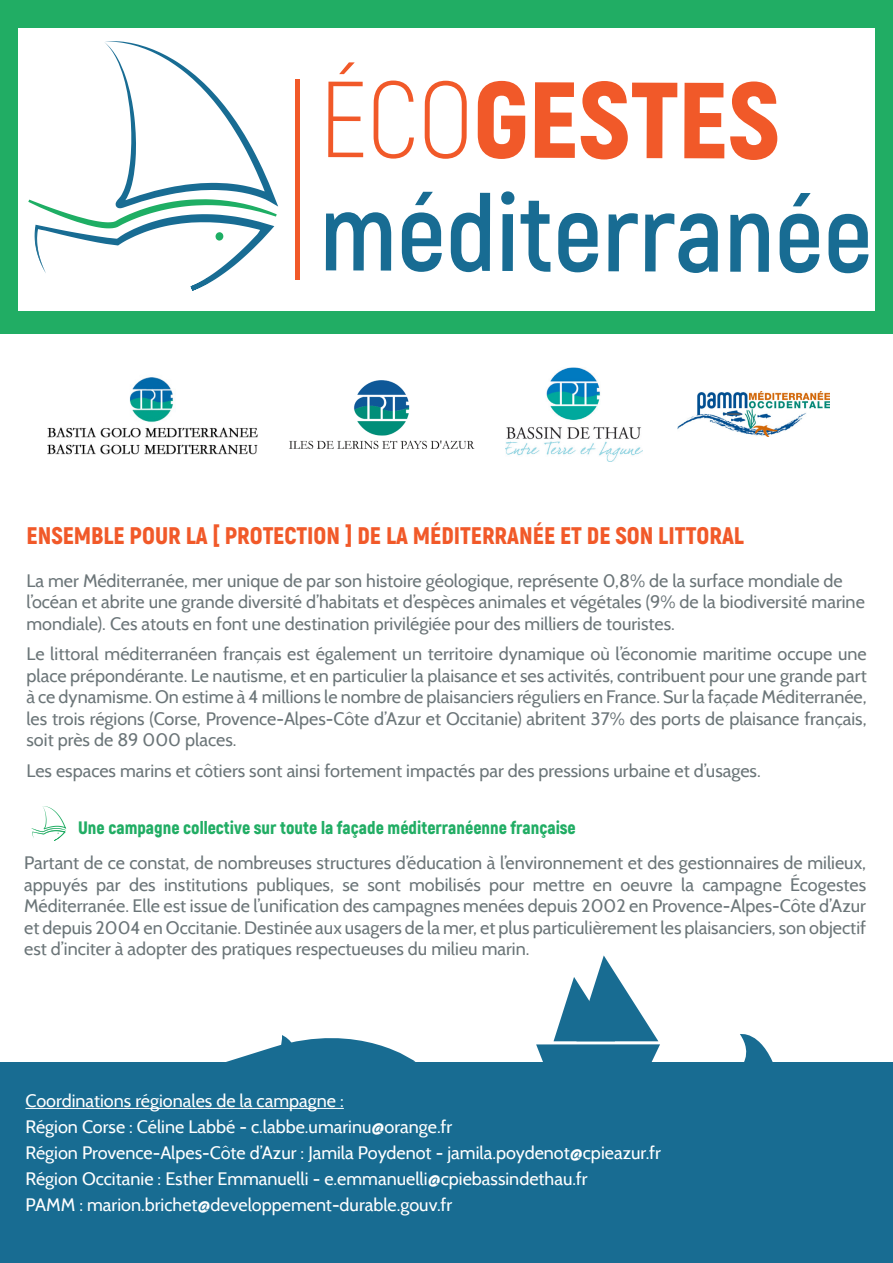
<style>
.page{position:relative;width:893px;height:1263px;background:#fff}
.page>*{position:absolute;margin:0;border:0;box-sizing:border-box;transform-origin:0 0}
.t1{font:900 24px "Akrobat";color:#f15929}
.t2{font:18px/21.6px "Cabin";color:#6b7578;text-align:justify}
.t3{font:18px "Cabin";color:#fff}
.t4{font:900 18px "Akrobat";color:#21ad64}
</style>
<div class="page">
<div style="left:0;top:0;width:893px;height:334px;background:#21ad64"></div>
<div style="left:0;top:1062px;width:893px;height:201px;background:#186c92"></div>
<div style="left:18px;top:28px;width:856px;height:282px;background:#fff"></div>
<svg style="left:28px;top:41px;width:250px;height:250px"></svg>
<div style="left:295px;top:79px;width:5px;height:201px;background:#f15929"></div>
<svg style="left:328px;top:62px;width:35px;height:95px"></svg>
<svg style="left:374px;top:80px;width:40px;height:79px"></svg>
<svg style="left:425px;top:81px;width:42px;height:78px"></svg>
<svg style="left:478px;top:81px;width:47px;height:78px"></svg>
<svg style="left:535px;top:82px;width:40px;height:76px"></svg>
<svg style="left:581px;top:81px;width:96px;height:79px"></svg>
<svg style="left:684px;top:83px;width:40px;height:75px"></svg>
<svg style="left:730px;top:81px;width:47px;height:79px"></svg>
<svg style="left:326px;top:212px;width:65px;height:59px"></svg>
<svg style="left:402px;top:192px;width:40px;height:80px"></svg>
<svg style="left:451px;top:193px;width:39px;height:79px"></svg>
<svg style="left:501px;top:191px;width:13px;height:80px"></svg>
<svg style="left:521px;top:201px;width:29px;height:71px"></svg>
<svg style="left:558px;top:213px;width:40px;height:59px"></svg>
<svg style="left:608px;top:213px;width:30px;height:58px"></svg>
<svg style="left:645px;top:213px;width:73px;height:60px"></svg>
<svg style="left:730px;top:213px;width:39px;height:59px"></svg>
<svg style="left:779px;top:193px;width:41px;height:80px"></svg>
<svg style="left:828px;top:214px;width:40px;height:59px"></svg>
<hr style="left:26px;top:1108px;width:318px;height:1px;background:#fff">
<svg style="left:31px;top:806px;width:35px;height:35px"></svg>
<svg style="left:226px;top:1035px;width:189px;height:27px"></svg>
<svg style="left:536px;top:955px;width:124px;height:107px"></svg>
<svg style="left:740px;top:1034px;width:33px;height:28px"></svg>
<img style="left:47px;top:377px;width:211px;height:78px">
<img style="left:505px;top:367px;width:137px;height:95px">
<img style="left:289px;top:381px;width:186px;height:68px">
<img style="left:677px;top:391px;width:153px;height:45px">
<p class="t1" style="left:26px;top:519px;width:719px">ENSEMBLE POUR LA [ PROTECTION ] DE LA MÉDITERRANÉE ET DE SON LITTORAL</p>
<p class="t2" style="left:26px;top:569px;width:840px;text-align:left">La mer Méditerranée, mer unique de par son histoire géologique, représente 0,8% de la surface mondiale de l’océan et abrite une grande diversité d’habitats et d’espèces animales et végétales (9% de la biodiversité marine mondiale). Ces atouts en font une destination privilégiée pour des milliers de touristes.</p>
<p class="t2" style="left:26px;top:643px;width:842px">Le littoral méditerranéen français est également un territoire dynamique où l’économie maritime occupe une place prépondérante. Le nautisme, et en particulier la plaisance et ses activités, contribuent pour une grande part à ce dynamisme. On estime à 4 millions le nombre de plaisanciers réguliers en France. Sur la façade Méditerranée, les trois régions (Corse, Provence-Alpes-Côte d’Azur et Occitanie) abritent 37% des ports de plaisance français, soit près de 89 000 places.</p>
<p class="t2" style="left:26px;top:759px;width:736px">Les espaces marins et côtiers sont ainsi fortement impactés par des pressions urbaine et d’usages.</p>
<p class="t4" style="left:78px;top:816px;width:499px">Une campagne collective sur toute la façade méditerranéenne française</p>
<p class="t2" style="left:24px;top:852px;width:843px">Partant de ce constat, de nombreuses structures d’éducation à l’environnement et des gestionnaires de milieux, appuyés par des institutions publiques, se sont mobilisés pour mettre en oeuvre la campagne Écogestes Méditerranée. Elle est issue de l’unification des campagnes menées depuis 2002 en Provence-Alpes-Côte d’Azur et depuis 2004 en Occitanie. Destinée aux usagers de la mer, et plus particulièrement les plaisanciers, son objectif est d’inciter à adopter des pratiques respectueuses du milieu marin.</p>
<p class="t3" style="left:26px;top:1090px;width:320px">Coordinations régionales de la campagne :</p>
<p class="t3" style="left:26px;top:1115px;width:428px">Région Corse : Céline Labbé - c.labbe.umarinu@orange.fr</p>
<p class="t3" style="left:26px;top:1141px;width:637px">Région Provence-Alpes-Côte d’Azur : Jamila Poydenot - jamila.poydenot@cpieazur.fr</p>
<p class="t3" style="left:26px;top:1167px;width:564px">Région Occitanie : Esther Emmanuelli - e.emmanuelli@cpiebassindethau.fr</p>
<p class="t3" style="left:26px;top:1193px;width:428px">PAMM : marion.brichet@developpement-durable.gouv.fr</p>
</div>
